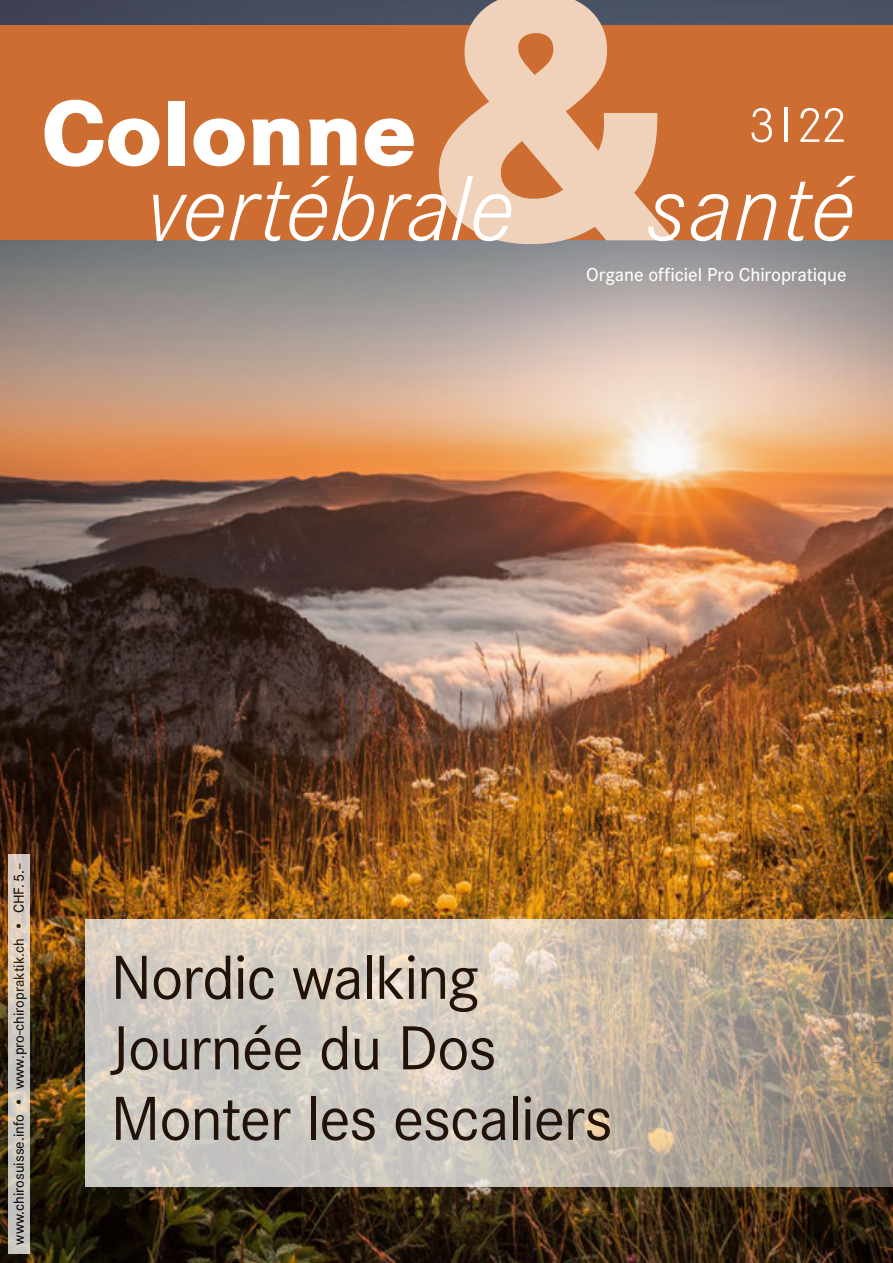
<style>
.page{position:relative;width:893px;height:1263px;background:#fff}
.page>*{position:absolute;margin:0;border:0;box-sizing:border-box;transform-origin:0 0}
.t1{font:800 378px "Corporate S";color:#f0d2bb}
.t2{font:italic 300 96px "Corporate S";color:#fff}
.t3{font:800 96px "Corporate S";color:#fff}
.t4{font:64.5px/70.5px "Corporate S";letter-spacing:-.02em;color:#211309}
.t5{font:300 51.45px "Corporate S";color:#fff}
.t6{font:500 19.5px "Corporate S";letter-spacing:-.005em;color:#fff}
.t7{font:500 15px "Corporate S";color:#000}
</style>
<div class="page">
<img style="left:0;top:0;width:893px;height:1263px">
<svg style="left:85px;top:919px;width:808px;height:268px;background:#c5baad"></svg>
<svg style="left:9px;top:854px;width:21px;height:399px;background:#d1cac1"></svg>
<div style="left:0;top:26px;width:893px;height:214px;background:#ce6d32"></div>
<h1 class="t1" style="left:427px;top:-109px;width:248px">&amp;</h1>
<h3 class="t6" style="left:586px;top:262px;width:262px">Organe officiel Pro Chiropratique</h3>
<h2 class="t3" style="left:41px;top:76px;width:377px">Colonne</h2>
<h3 class="t5" style="left:748px;top:91px;width:100px">3 I 22</h3>
<h2 class="t2" style="left:147px;top:148px;width:370px">vertébrale</h2>
<h2 class="t2" style="left:646px;top:148px;width:212px">santé</h2>
<p class="t7" style="left:9px;top:1244px;width:383px;rotate:-90deg">www.chirosuisse.info • www.pro-chiropraktik.ch • CHF. 5.–</p>
<h3 class="t4" style="left:111px;top:943px;width:503px">Nordic walking<br>Journée du Dos<br>Monter les escaliers</h3>
</div>
